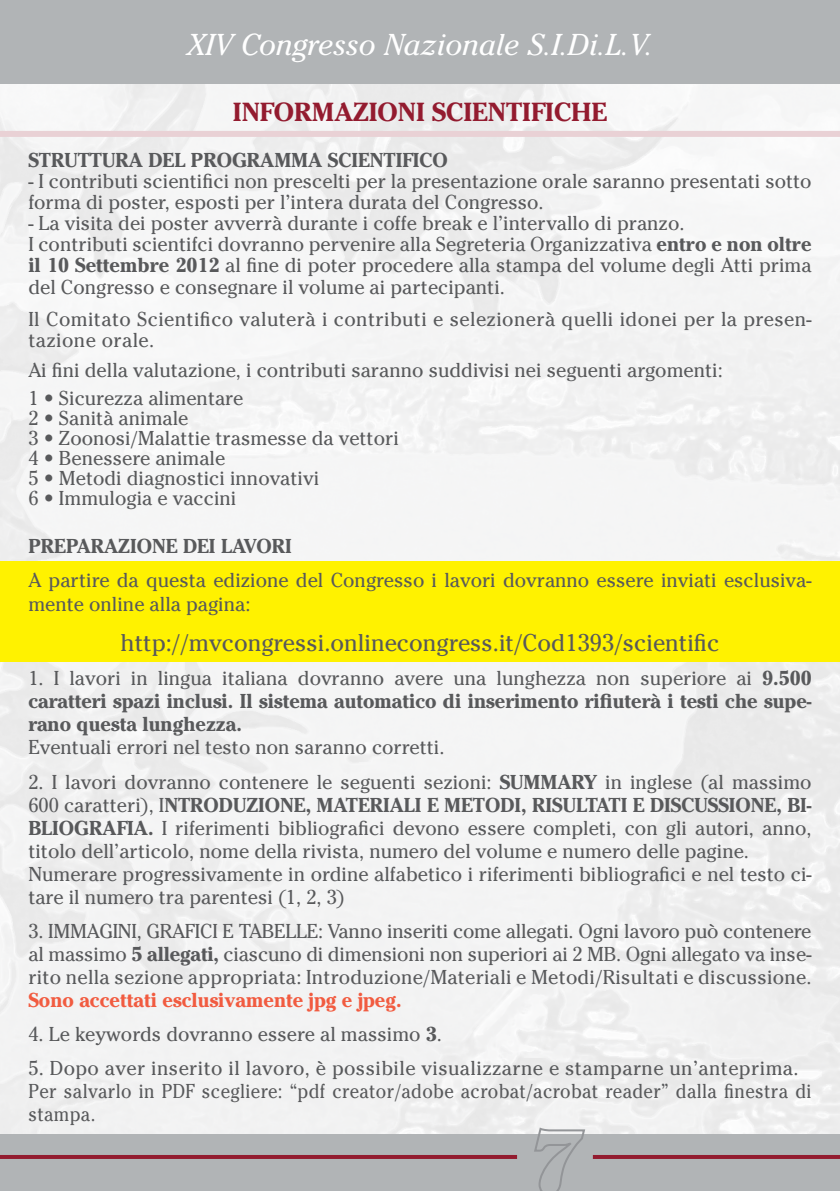
<style>
.page{position:relative;width:840px;height:1191px;background:#fff}
.page>*{position:absolute;margin:0;border:0;box-sizing:border-box;transform-origin:0 0}
.t1{font:italic 30px "Cheltenham Std";color:#fff}
.t2{font:700 26px "Cheltenham Std";color:#931b2f}
.t3{font:24px "Cheltenham Std";color:#58595b}
.t4{font:20px/23px "Cheltenham Std";color:#58595b}
.t5{font:20px/23px "Cheltenham Std";letter-spacing:.02em;color:#58595b}
.t6{font:700 20px/23px "Cheltenham Std";color:#58595b;text-align:justify}
.t7{font:700 20px "Cheltenham Std";color:#f15b40}
.s1{font-weight:700}
.s2{font-weight:400}
</style>
<div class="page">
<div style="left:0;top:1134px;width:839px;height:57px;background:#b1b4b6"></div>
<div style="left:0;top:0;width:839px;height:83px;background:#b1b4b6"></div>
<div style="left:0;top:131px;width:839px;height:6px;background:#e9d1d5"></div>
<hr style="left:592px;top:1155px;width:247px;height:4px;background:#931b2f">
<svg style="left:532px;top:1126px;width:54px;height:65px"></svg>
<hr style="left:0;top:1155px;width:516px;height:4px;background:#931b2f">
<div style="left:0;top:561px;width:839px;height:101px;background:#fff200"></div>
<h1 class="t1" style="left:187px;top:27px;width:467px">XIV Congresso Nazionale S.I.Di.L.V.</h1>
<h2 class="t2" style="left:233px;top:96px;width:375px">INFORMAZIONI SCIENTIFICHE</h2>
<p class="t6" style="left:28px;top:149px;width:421px">STRUTTURA DEL PROGRAMMA SCIENTIFICO</p>
<p class="t4" style="left:28px;top:171px;width:784px;line-height:21px">- I contributi scientifici non prescelti per la presentazione orale saranno presentati sotto forma di poster, esposti per l’intera durata del Congresso.</p>
<p class="t4" style="left:28px;top:213px;width:784px;line-height:21.4px">- La visita dei poster avverrà durante i coffe break e l’intervallo di pranzo.<br>I contributi scientifci dovranno pervenire alla Segreteria Organizzativa <span class="s1">entro e non oltre il 10 Settembre 2012</span> al fine di poter procedere alla stampa del volume degli Atti prima del Congresso e consegnare il volume ai partecipanti.</p>
<p class="t5" style="left:28px;top:309px;width:784px;line-height:21px">Il Comitato Scientifico valuterà i contributi e selezionerà quelli idonei per la presen&shy;tazione orale.</p>
<p class="t4" style="left:28px;top:356px;width:695px;line-height:28px">Ai fini della valutazione, i contributi saranno suddivisi nei seguenti argomenti:<br>1 • Sicurezza alimentare</p>
<p class="t4" style="left:28px;top:408px;width:372px;line-height:20px">2 • Sanità animale<br>3 • Zoonosi/Malattie trasmesse da vettori<br>4 • Benessere animale<br>5 • Metodi diagnostici innovativi<br>6 • Immulogia e vaccini</p>
<p class="t6" style="left:28px;top:535px;width:265px">PREPARAZIONE DEI LAVORI</p>
<p class="t4" style="left:28px;top:568px;width:784px;line-height:24px">A partire da questa edizione del Congresso i lavori dovranno essere inviati esclusiva&shy;mente online alla pagina:</p>
<p class="t3" style="left:120px;top:629px;width:600px">http://mvcongressi.onlinecongress.it/Cod1393/scientific</p>
<p class="t6" style="left:28px;top:667px;width:784px"><span class="s2">1. I lavori in lingua italiana dovranno avere una lunghezza non superiore ai</span> 9.500 caratteri spazi inclusi. Il sistema automatico di inserimento rifiuterà i testi che supe&shy;rano questa lunghezza.</p>
<p class="t4" style="left:28px;top:736px;width:417px">Eventuali errori nel testo non saranno corretti.</p>
<p class="t4" style="left:28px;top:770px;width:784px">2. I lavori dovranno contenere le seguenti sezioni: <span class="s1">SUMMARY</span> in inglese (al massimo 600 caratteri), I<span class="s1">NTRODUZIONE, MATERIALI E METODI, RISULTATI E DISCUSSIONE, BI-BLIOGRAFIA.</span> I riferimenti bibliografici devono essere completi, con gli autori, anno, titolo dell’articolo, nome della rivista, numero del volume e numero delle pagine.<br>Numerare progressivamente in ordine alfabetico i riferimenti bibliografici e nel testo ci&shy;tare il numero tra parentesi (1, 2, 3)</p>
<p class="t4" style="left:28px;top:919px;width:784px;text-align:justify">3. IMMAGINI, GRAFICI E TABELLE: Vanno inseriti come allegati. Ogni lavoro può contenere al massimo <span class="s1">5 allegati,</span> ciascuno di dimensioni non superiori ai 2 MB. Ogni allegato va inse&shy;rito nella sezione appropriata: Introduzione/Materiali e Metodi/Risultati e discussione.</p>
<p class="t7" style="left:28px;top:987px;width:374px">Sono accettati esclusivamente jpg e jpeg.</p>
<p class="t4" style="left:28px;top:1022px;width:414px">4. Le keywords dovranno essere al massimo <span class="s1">3</span>.</p>
<p class="t5" style="left:28px;top:1056px;width:784px">5. Dopo aver inserito il lavoro, è possibile visualizzarne e stamparne un’anteprima.<br>Per salvarlo in PDF scegliere: “pdf creator/adobe acrobat/acrobat reader” dalla finestra di stampa.</p>
</div>
